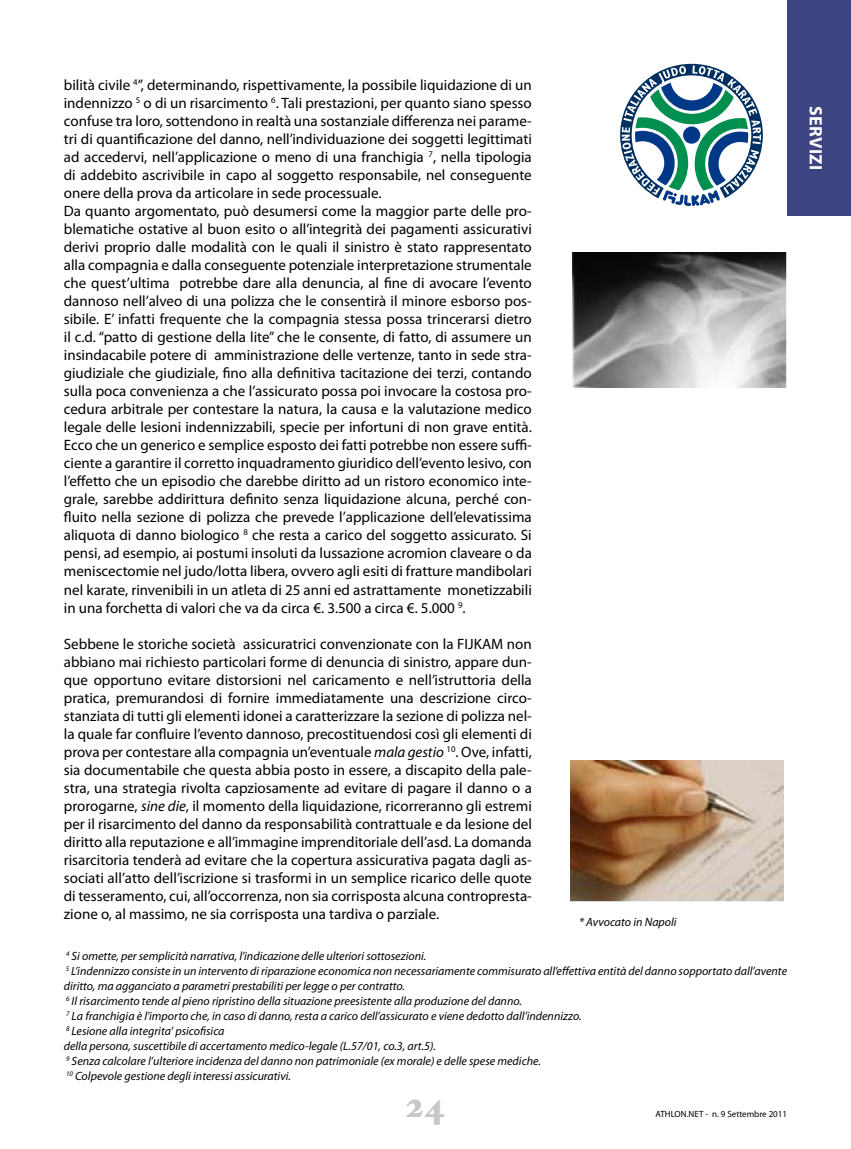
<style>
.page{position:relative;width:851px;height:1149px;background:#fff}
.page>*{position:absolute;margin:0;border:0;box-sizing:border-box;transform-origin:0 0}
.t1{font:900 36px "Hoefler Text";color:#c6c7c8}
.t2{font:700 18px "Myriad Pro";letter-spacing:.02em;color:#fff}
.t3{font:15px/18px "Myriad Pro";color:#000}
.t4{font:italic 12px/15px "Myriad Pro";color:#000}
.t5{font:9px "Myriad Pro";color:#000}
.s1{font-style:italic}
</style>
<div class="page">
<div style="left:787px;top:0;width:63px;height:216px;background:#3c4482"></div>
<svg style="left:620px;top:64px;width:142px;height:142px"></svg>
<img style="left:572px;top:252px;width:215px;height:135px">
<img style="left:570px;top:760px;width:213px;height:142px">
<p class="t3" style="left:64px;top:76px;width:469px">bilità civile <sup>4</sup>”, determinando, rispettivamente, la possibile liquidazione di un indennizzo <sup>5</sup> o di un risarcimento <sup>6</sup>. Tali prestazioni, per quanto siano spesso confuse tra loro, sottendono in realtà una sostanziale differenza nei parame&shy;tri di quantificazione del danno, nell’individuazione dei soggetti legittimati ad accedervi, nell’applicazione o meno di una franchigia <sup>7</sup>, nella tipologia di addebito ascrivibile in capo al soggetto responsabile, nel conseguente onere della prova da articolare in sede processuale.<br>Da quanto argomentato, può desumersi come la maggior parte delle pro&shy;blematiche ostative al buon esito o all’integrità dei pagamenti assicurativi derivi proprio dalle modalità con le quali il sinistro è stato rappresentato alla compagnia e dalla conseguente potenziale interpretazione strumentale che quest’ultima potrebbe dare alla denuncia, al fine di avocare l’evento dannoso nell’alveo di una polizza che le consentirà il minore esborso pos&shy;sibile. E’ infatti frequente che la compagnia stessa possa trincerarsi dietro il c.d. “patto di gestione della lite” che le consente, di fatto, di assumere un insindacabile potere di amministrazione delle vertenze, tanto in sede stra&shy;giudiziale che giudiziale, fino alla definitiva tacitazione dei terzi, contando sulla poca convenienza a che l’assicurato possa poi invocare la costosa pro&shy;cedura arbitrale per contestare la natura, la causa e la valutazione medico legale delle lesioni indennizzabili, specie per infortuni di non grave entità.<br>Ecco che un generico e semplice esposto dei fatti potrebbe non essere suffi&shy;ciente a garantire il corretto inquadramento giuridico dell’evento lesivo, con l’effetto che un episodio che darebbe diritto ad un ristoro economico inte&shy;grale, sarebbe addirittura definito senza liquidazione alcuna, perché con&shy;fluito nella sezione di polizza che prevede l’applicazione dell’elevatissima aliquota di danno biologico <sup>8</sup> che resta a carico del soggetto assicurato. Si pensi, ad esempio, ai postumi insoluti da lussazione acromion claveare o da meniscectomie nel judo/lotta libera, ovvero agli esiti di fratture mandibolari nel karate, rinvenibili in un atleta di 25 anni ed astrattamente monetizzabili in una forchetta di valori che va da circa €. 3.500 a circa €. 5.000 <sup>9</sup>.</p>
<p class="t3" style="left:64px;top:634px;width:469px;text-align:justify">Sebbene le storiche società assicuratrici convenzionate con la FIJKAM non abbiano mai richiesto particolari forme di denuncia di sinistro, appare dun&shy;que opportuno evitare distorsioni nel caricamento e nell’istruttoria della pratica, premurandosi di fornire immediatamente una descrizione circo&shy;stanziata di tutti gli elementi idonei a caratterizzare la sezione di polizza nel&shy;la quale far confluire l’evento dannoso, precostituendosi così gli elementi di prova per contestare alla compagnia un’eventuale <span class="s1">mala gestio</span> <sup>10</sup>. Ove, infatti, sia documentabile che questa abbia posto in essere, a discapito della pale&shy;stra, una strategia rivolta capziosamente ad evitare di pagare il danno o a prorogarne, <span class="s1">sine die</span>, il momento della liquidazione, ricorreranno gli estremi per il risarcimento del danno da responsabilità contrattuale e da lesione del diritto alla reputazione e all’immagine imprenditoriale dell’asd. La domanda risarcitoria tenderà ad evitare che la copertura assicurativa pagata dagli as&shy;sociati all’atto dell’iscrizione si trasformi in un semplice ricarico delle quote di tesseramento, cui, all’occorrenza, non sia corrisposta alcuna contropresta&shy;zione o, al massimo, ne sia corrisposta una tardiva o parziale.</p>
<p class="t4" style="left:64px;top:948px;width:724px"><sup>4</sup> Si omette, per semplicità narrativa, l’indicazione delle ulteriori sottosezioni.<br><sup>5</sup> L’indennizzo consiste in un intervento di riparazione economica non necessariamente commisurato all’effettiva entità del danno sopportato dall’avente diritto, ma agganciato a parametri prestabiliti per legge o per contratto.<br><sup>6</sup> Il risarcimento tende al pieno ripristino della situazione preesistente alla produzione del danno.<br><sup>7</sup> La franchigia è l’importo che, in caso di danno, resta a carico dell’assicurato e viene dedotto dall’indennizzo.<br><sup>8</sup> Lesione alla integrita’ psicofisica<br>della persona, suscettibile di accertamento medico-legale (L.57/01, co.3, art.5).<br><sup>9</sup> Senza calcolare l’ulteriore incidenza del danno non patrimoniale (ex morale) e delle spese mediche.<br><sup>10</sup> Colpevole gestione degli interessi assicurativi.</p>
<p class="t4" style="left:579px;top:913px;width:99px">* Avvocato in Napoli</p>
<h1 class="t1" style="left:405px;top:1082px;width:42px">24</h1>
<p class="t5" style="left:655px;top:1108px;width:133px">ATHLON.NET - n. 9 Settembre 2011</p>
<p class="t2" style="left:827px;top:106px;width:66px;rotate:90deg">SERVIZI</p>
</div>
